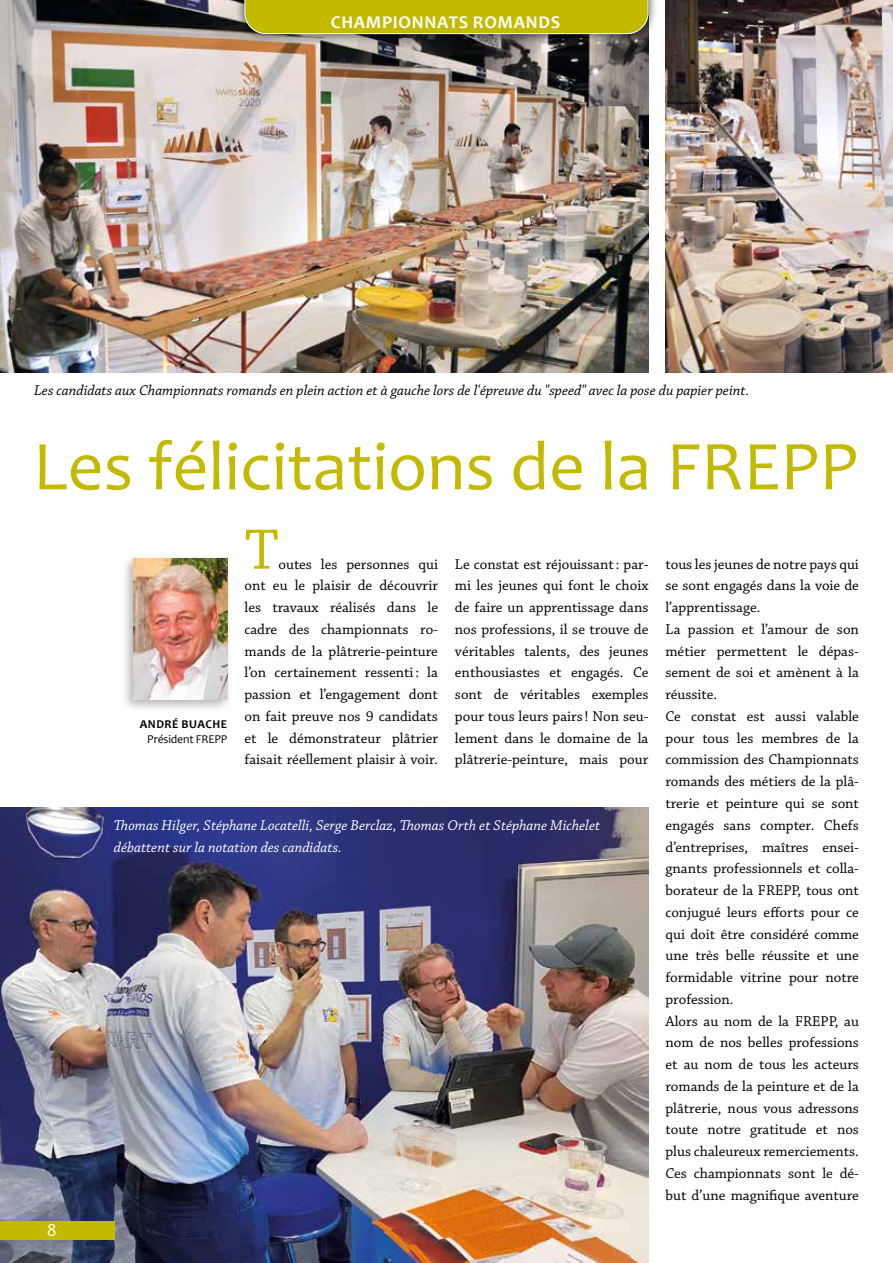
<style>
.page{position:relative;width:893px;height:1263px;background:#fff}
.page>*{position:absolute;margin:0;border:0;box-sizing:border-box;transform-origin:0 0}
.t1{font:70.5px "Candara";color:#c3ba00}
.t2{font:60px "Chaparral Pro";color:#c3ba00}
.t3{font:700 18px "Candara";letter-spacing:.04em;color:#fff}
.t4{font:18px "Candara";color:#fff}
.t5{font:15px/21.8px "Chaparral Pro";color:#000;text-align:justify}
.t6{font:italic 15px/21.8px "Chaparral Pro";color:#fff}
.t7{font:italic 15px "Chaparral Pro";color:#000}
.t8{font:12px "Candara";letter-spacing:-.01em;color:#000}
.t9{font:700 12px "Candara";letter-spacing:.04em;color:#000}
</style>
<div class="page">
<img style="left:0;top:808px;width:648px;height:455px">
<img style="left:665px;top:0;width:228px;height:373px">
<img style="left:0;top:0;width:648px;height:373px">
<div style="left:0;top:1221px;width:115px;height:19px;background:#c3ba00"></div>
<div style="left:235px;top:0;width:423px;height:44px;background:#000;opacity:.75"></div>
<div style="left:244px;top:0;width:405px;height:34px;background:#c3ba00"></div>
<div style="left:121px;top:554px;width:111px;height:158px;background:#000;opacity:.3"></div>
<img style="left:134px;top:559px;width:93px;height:140px">
<p class="t3" style="left:331px;top:11px;width:231px">CHAMPIONNATS ROMANDS</p>
<p class="t7" style="left:34px;top:382px;width:717px">Les candidats aux Championnats romands en plein action et à gauche lors de l'épreuve du "speed" avec la pose du papier peint.</p>
<h1 class="t1" style="left:33px;top:422px;width:827px">Les félicitations de la FREPP</h1>
<p class="t4" style="left:47px;top:1218px;width:11px">8</p>
<h2 class="t2" style="left:244px;top:516px;width:36px">T</h2>
<p class="t5" style="left:244px;top:554px;width:195px;text-indent:34px">outes les personnes qui ont eu le plaisir de découvrir les travaux réalisés dans le cadre des championnats ro&shy;mands de la plâtrerie-peinture l’on certainement ressenti: la passion et l’engagement dont on fait preuve nos 9 candidats et le démonstrateur plâtrier faisait réellement plaisir à voir.</p>
<p class="t5" style="left:455px;top:554px;width:195px">Le constat est réjouissant: par&shy;mi les jeunes qui font le choix de faire un apprentissage dans nos professions, il se trouve de véritables talents, des jeunes enthousiastes et engagés. Ce sont de véritables exemples pour tous leurs pairs ! Non seu&shy;lement dans le domaine de la plâtrerie-peinture, mais pour</p>
<p class="t5" style="left:665px;top:554px;width:195px;text-align:left">tous les jeunes de notre pays qui se sont engagés dans la voie de l’apprentissage.<br>La passion et l’amour de son métier permettent le dépas&shy;sement de soi et amènent à la réussite.<br>Ce constat est aussi valable pour tous les membres de la commission des Championnats romands des métiers de la plâ&shy;trerie et peinture qui se sont engagés sans compter. Chefs d’entreprises, maîtres ensei&shy;gnants professionnels et colla&shy;borateur de la FREPP, tous ont conjugué leurs efforts pour ce qui doit être considéré comme une très belle réussite et une formidable vitrine pour notre profession.<br>Alors au nom de la FREPP, au nom de nos belles professions et au nom de tous les acteurs romands de la peinture et de la plâtrerie, nous vous adressons toute notre gratitude et nos plus chaleureux remerciements.<br>Ces championnats sont le dé&shy;but d’une magnifique aventure</p>
<p class="t9" style="left:140px;top:717px;width:89px">ANDRÉ BUACHE</p>
<p class="t8" style="left:147px;top:732px;width:82px">Président FREPP</p>
<p class="t6" style="left:114px;top:815px;width:488px">Thomas Hilger, Stéphane Locatelli, Serge Berclaz, Thomas Orth et Stéphane Michelet débattent sur la notation des candidats.</p>
</div>
